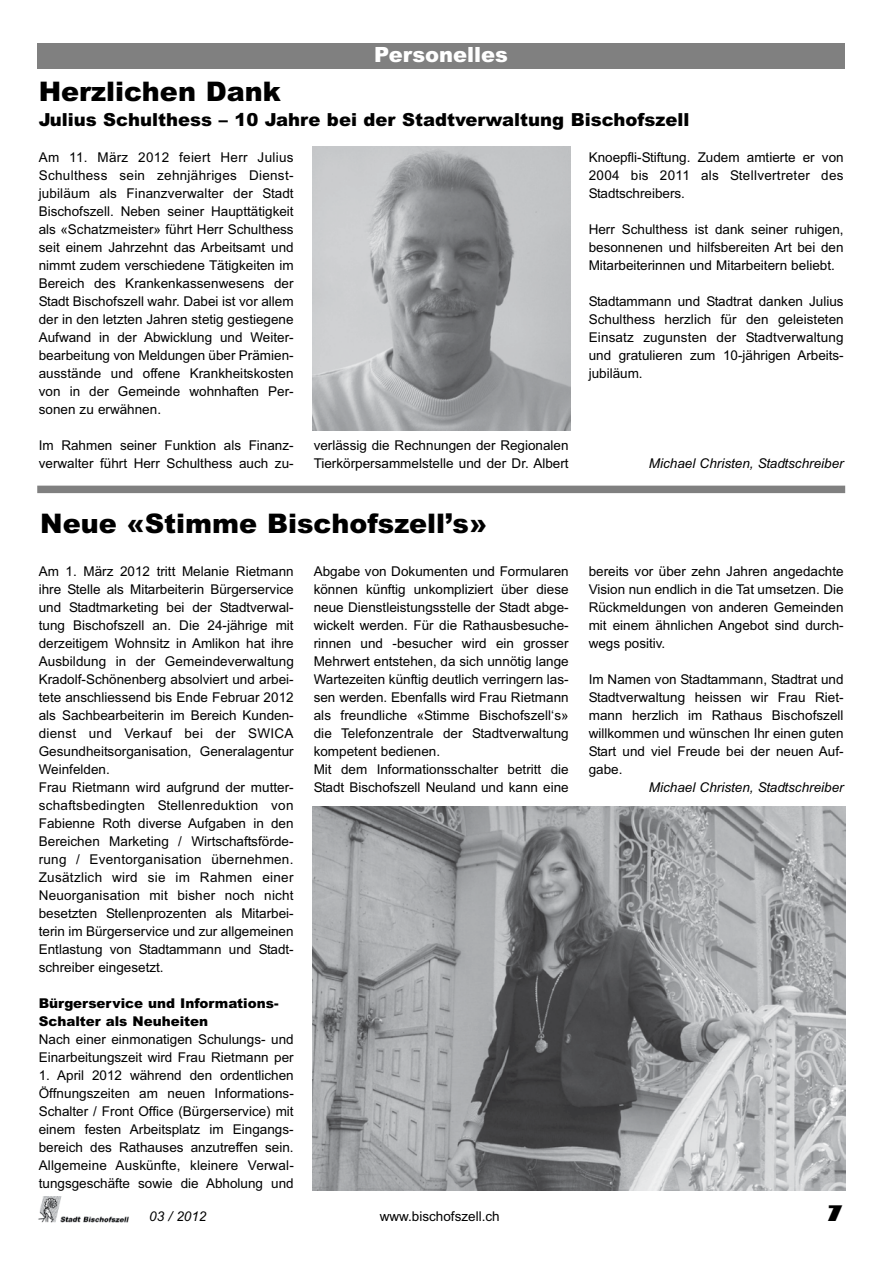
<style>
.page{position:relative;width:893px;height:1263px;background:#fff}
.page>*{position:absolute;margin:0;border:0;box-sizing:border-box;transform-origin:0 0}
.t1{font:900 27px "Arial";color:#000}
.t2{font:900 21px "Arial";color:#fff}
.t3{font:800 21px "Gill Sans";color:#000}
.t4{font:900 18px "Arial";color:#000}
.t5{font:13.5px/18px "Arial";color:#000;text-align:justify}
.t6{font:italic 13.5px "Arial";color:#000}
.t7{font:900 13.5px/18px "Arial";color:#000}
</style>
<div class="page">
<img style="left:38px;top:1196px;width:91px;height:27px">
<div style="left:37px;top:43px;width:808px;height:25px;background:#808080"></div>
<div style="left:37px;top:486px;width:808px;height:7px;background:#808080"></div>
<img style="left:312px;top:146px;width:258px;height:284px">
<img style="left:312px;top:807px;width:533px;height:384px">
<h2 class="t2" style="left:374px;top:44px;width:135px">Personelles</h2>
<h1 class="t1" style="left:39px;top:77px;width:244px">Herzlichen Dank</h1>
<h3 class="t4" style="left:39px;top:110px;width:652px">Julius Schulthess – 10 Jahre bei der Stadtverwaltung Bischofszell</h3>
<p class="t5" style="left:39px;top:149px;width:256px">Am 11. März 2012 feiert Herr Julius Schulthess sein zehnjähriges Dienst&shy;jubiläum als Finanzverwalter der Stadt Bischofszell. Neben seiner Haupttätigkeit als «Schatzmeister» führt Herr Schulthess seit einem Jahrzehnt das Arbeitsamt und nimmt zudem verschiedene Tätigkeiten im Bereich des Krankenkassenwesens der Stadt Bischofszell wahr. Dabei ist vor allem der in den letzten Jahren stetig gestiegene Aufwand in der Abwicklung und Weiter&shy;bearbeitung von Meldungen über Prämien&shy;ausstände und offene Krankheitskosten von in der Gemeinde wohnhaften Per&shy;sonen zu erwähnen.</p>
<p class="t5" style="left:39px;top:437px;width:256px">Im Rahmen seiner Funktion als Finanz&shy;verwalter führt Herr Schulthess auch zu-</p>
<p class="t5" style="left:314px;top:437px;width:256px">verlässig die Rechnungen der Regionalen<br>Tierkörpersammelstelle und der Dr. Albert</p>
<p class="t5" style="left:589px;top:149px;width:256px">Knoepfli-Stiftung. Zudem amtierte er von 2004 bis 2011 als Stellvertreter des Stadtschreibers.</p>
<p class="t5" style="left:589px;top:221px;width:256px">Herr Schulthess ist dank seiner ruhigen, besonnenen und hilfsbereiten Art bei den Mitarbeiterinnen und Mitarbeitern beliebt.</p>
<p class="t5" style="left:589px;top:293px;width:257px">Stadtammann und Stadtrat danken Julius Schulthess herzlich für den geleisteten Einsatz zugunsten der Stadtverwaltung und gratulieren zum 10-jährigen Arbeits&shy;jubiläum.</p>
<p class="t6" style="left:649px;top:458px;width:196px">Michael Christen, Stadtschreiber</p>
<h1 class="t1" style="left:40px;top:509px;width:448px">Neue «Stimme Bischofszell’s»</h1>
<p class="t5" style="left:39px;top:563px;width:257px;text-align:left">Am 1. März 2012 tritt Melanie Rietmann ihre Stelle als Mitarbeiterin Bürgerservice und Stadtmarketing bei der Stadtverwal&shy;tung Bischofszell an. Die 24-jährige mit derzeitigem Wohnsitz in Amlikon hat ihre Ausbildung in der Gemeindeverwaltung Kradolf-Schönenberg absolviert und arbei&shy;tete anschliessend bis Ende Februar 2012 als Sachbearbeiterin im Bereich Kunden&shy;dienst und Verkauf bei der SWICA Gesundheitsorganisation, Generalagentur Weinfelden.<br>Frau Rietmann wird aufgrund der mutter&shy;schaftsbedingten Stellenreduktion von Fabienne Roth diverse Aufgaben in den Bereichen Marketing / Wirtschaftsförde&shy;rung / Eventorganisation übernehmen.<br>Zusätzlich wird sie im Rahmen einer Neuorganisation mit bisher noch nicht besetzten Stellenprozenten als Mitarbei&shy;terin im Bürgerservice und zur allgemeinen Entlastung von Stadtammann und Stadt&shy;schreiber eingesetzt.</p>
<p class="t7" style="left:39px;top:995px;width:241px">Bürgerservice und Informations-<br>Schalter als Neuheiten</p>
<p class="t5" style="left:39px;top:1031px;width:256px">Nach einer einmonatigen Schulungs- und<br>Einarbeitungszeit wird Frau Rietmann per</p>
<p class="t5" style="left:39px;top:1067px;width:257px">1. April 2012 während den ordentlichen Öffnungszeiten am neuen Informations-Schalter / Front Office (Bürgerservice) mit einem festen Arbeitsplatz im Eingangs&shy;bereich des Rathauses anzutreffen sein.<br>Allgemeine Auskünfte, kleinere Verwal&shy;tungsgeschäfte sowie die Abholung und</p>
<p class="t5" style="left:314px;top:563px;width:257px;text-align:left">Abgabe von Dokumenten und Formularen können künftig unkompliziert über diese neue Dienstleistungsstelle der Stadt abge&shy;wickelt werden. Für die Rathausbesuche&shy;rinnen und -besucher wird ein grosser Mehrwert entstehen, da sich unnötig lange Wartezeiten künftig deutlich verringern las&shy;sen werden. Ebenfalls wird Frau Rietmann als freundliche «Stimme Bischofszell‘s» die Telefonzentrale der Stadtverwaltung kompetent bedienen.<br>Mit dem Informationsschalter betritt die Stadt Bischofszell Neuland und kann eine</p>
<p class="t5" style="left:589px;top:563px;width:256px">bereits vor über zehn Jahren angedachte Vision nun endlich in die Tat umsetzen. Die Rückmeldungen von anderen Gemeinden mit einem ähnlichen Angebot sind durch&shy;wegs positiv.</p>
<p class="t5" style="left:589px;top:671px;width:257px">Im Namen von Stadtammann, Stadtrat und Stadtverwaltung heissen wir Frau Riet&shy;mann herzlich im Rathaus Bischofszell willkommen und wünschen Ihr einen guten Start und viel Freude bei der neuen Auf&shy;gabe.</p>
<p class="t6" style="left:649px;top:782px;width:196px">Michael Christen, Stadtschreiber</p>
<p class="t6" style="left:149px;top:1211px;width:59px">03 / 2012</p>
<p class="t5" style="left:380px;top:1207px;width:122px">www.bischofszell.ch</p>
<h2 class="t3" style="left:826px;top:1205px;width:19px">7</h2>
</div>
